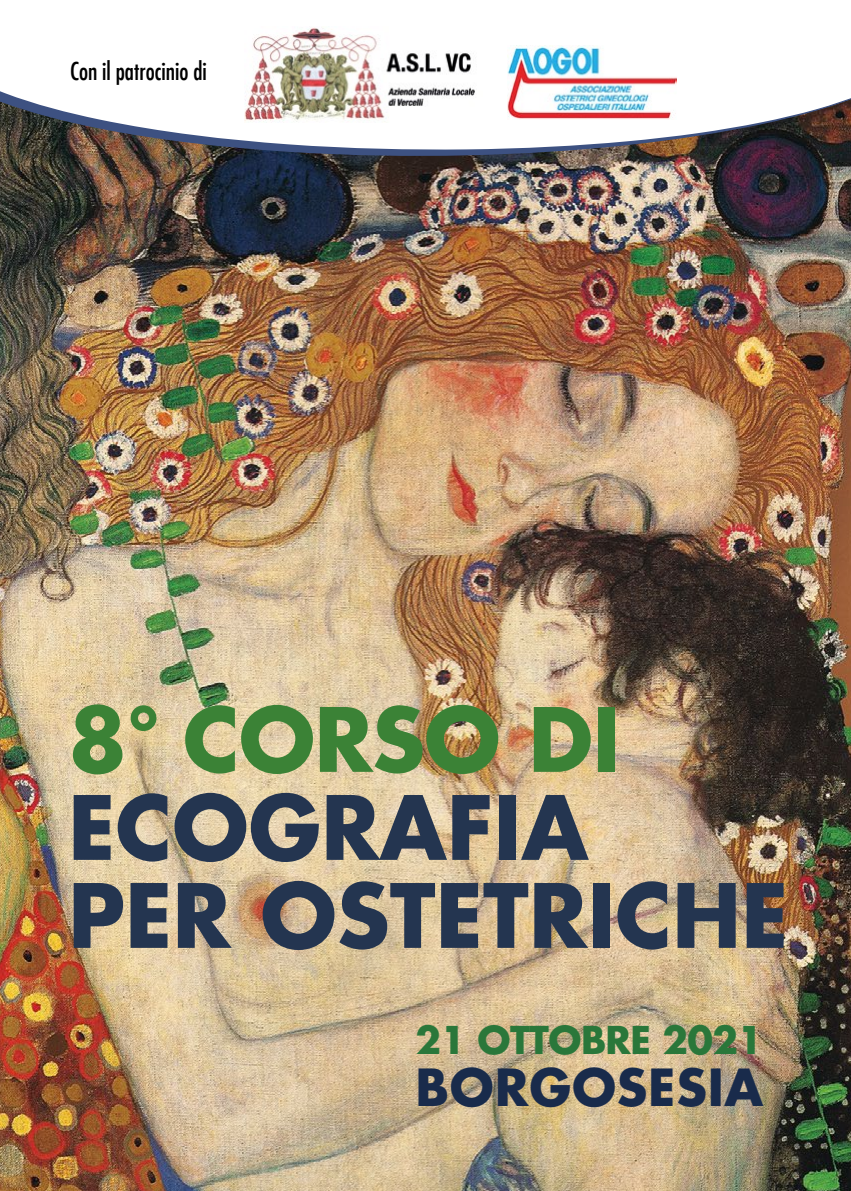
<style>
.page{position:relative;width:851px;height:1191px;background:#fff}
.page>*{position:absolute;margin:0;border:0;box-sizing:border-box;transform-origin:0 0}
.t1{font:700 86px/88px "Futura Std";color:#243550}
.t2{font:700 86px "Futura Std";letter-spacing:-.01em;color:#3b8236}
.t3{font:700 49.8px "Futura Std";letter-spacing:.015em;color:#192b4b}
.t4{font:700 37.2px "Futura Std";letter-spacing:-.015em;color:#2a773a}
.t5{font:condensed 24px "Futura LT";color:#000}
</style>
<div class="page">
<img style="left:0;top:157px;width:850px;height:1034px">
<svg style="left:0;top:45px;width:850px;height:112px"></svg>
<img style="left:245px;top:27px;width:237px;height:95px">
<img style="left:507px;top:46px;width:169px;height:73px">
<p class="t5" style="left:70px;top:57px;width:138px">Con il patrocinio di</p>
<p class="t2" style="left:68px;top:682px;width:553px">8° CORSO DI</p>
<p class="t1" style="left:68px;top:782px;width:721px">ECOGRAFIA<br>PER OSTETRICHE</p>
<p class="t4" style="left:415px;top:1015px;width:349px">21 OTTOBRE 2021</p>
<p class="t3" style="left:415px;top:1054px;width:349px">BORGOSESIA</p>
</div>
